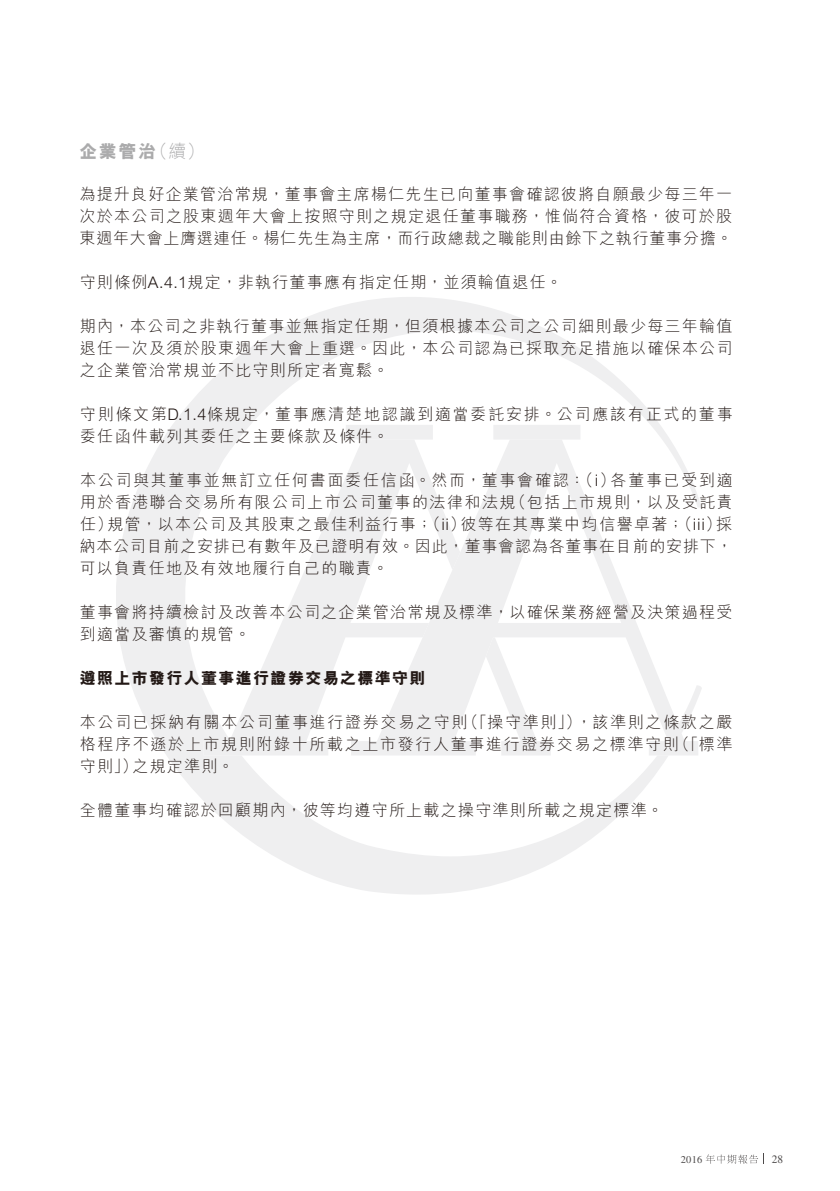
<style>
.page{position:relative;width:840px;height:1191px;background:#fff}
.page>*{position:absolute;margin:0;border:0;box-sizing:border-box;transform-origin:0 0}
.t1{font:800 18px "M Hei HK";color:#ababac}
.t2{font:300 18px "M Hei HK";color:#ababac}
.t3{font:300 16px/22px "M Hei HK";letter-spacing:.08em;color:#231916;text-align:justify}
.t4{font:300 16px/22px "M Hei HK";letter-spacing:.105em;color:#231916}
.t5{font:300 16px/22px "M Hei HK";letter-spacing:.05em;color:#231916}
.t6{font:300 16px/22px "M Hei HK";letter-spacing:.11em;color:#231916}
.t7{font:800 16px "M Hei HK";letter-spacing:.085em;color:#231916}
.t8{font:11.4px "Times LT Std";color:#4d4a4a}
.t9{font:10.4px "Times LT Std";color:#4d4a4a}
.s1{font-family:"Arial MT Std"}
</style>
<div class="page">
<svg style="left:116px;top:297px;width:585px;height:597px"></svg>
<svg style="left:203px;top:439px;width:148px;height:316px"></svg>
<svg style="left:345px;top:425px;width:87px;height:14px"></svg>
<svg style="left:351px;top:439px;width:347px;height:316px"></svg>
<svg style="left:493px;top:425px;width:87px;height:14px"></svg>
<svg style="left:705px;top:1154px;width:53px;height:10px"></svg>
<p class="t2" style="left:150px;top:139px;width:57px">（續(</p>
<p class="t1" style="left:79px;top:139px;width:78px">企業管治</p>
<p class="t3" style="left:79px;top:183px;width:654px">為提升良好企業管治常規，董事會主席楊仁先生已向董事會確認彼將自願最少每三年一次於本公司之股東週年大會上按照守則之規定退任董事職務，惟倘符合資格，彼可於股東週年大會上膺選連任。楊仁先生為主席，而行政總裁之職能則由餘下之執行董事分擔。</p>
<p class="t3" style="left:80px;top:271px;width:483px">守則條例<span class="s1">A.4.1</span>規定，非執行董事應有指定任期，並須輪值退任。</p>
<p class="t3" style="left:80px;top:315px;width:654px">期內，本公司之非執行董事並無指定任期，但須根據本公司之公司細則最少每三年輪值退任一次及須於股東週年大會上重選。因此，本公司認為已採取充足措施以確保本公司之企業管治常規並不比守則所定者寬鬆。</p>
<p class="t6" style="left:80px;top:403px;width:654px">守則條文第<span class="s1">D.1.4</span>條規定，董事應清楚地認識到適當委託安排。公司應該有正式的董事委任函件載列其委任之主要條款及條件。</p>
<p class="t4" style="left:610px;top:469px;width:123px">各董事已受到適</p>
<p class="t4" style="left:510px;top:469px;width:224px;text-indent:-430px">本公司與其董事並無訂立任何書面委任信函。然而，董事會確認（： ）<span class="s1">i<br></span>（包括上市規則，以及受託責</p>
<p class="t3" style="left:80px;top:491px;width:436px">用於香港聯合交易所有限公司上市公司董事的法律和法規</p>
<p class="t3" style="left:460px;top:513px;width:262px">彼等在其專業中均信譽卓著；（<span class="s1">iii</span>）</p>
<p class="t5" style="left:79px;top:513px;width:654px">任）<br>納本公司目前之安排已有數年及已證明有效。因此，董事會認為各董事在目前的安排下，可以負責任地及有效地履行自己的職責。</p>
<p class="t3" style="left:80px;top:601px;width:654px">董事會將持續檢討及改善本公司之企業管治常規及標準，以確保業務經營及決策過程受到適當及審慎的規管。</p>
<p class="t7" style="left:80px;top:667px;width:347px">遵照上市發行人董事進行證券交易之標準守則</p>
<p class="t4" style="left:575px;top:711px;width:158px">，該準則之條款之嚴</p>
<p class="t3" style="left:107px;top:513px;width:360px">規管，以本公司及其股東之最佳利益行事；（）<span class="s1">i i</span></p>
<p class="t3" style="left:715px;top:513px;width:17px">採</p>
<p class="t3" style="left:462px;top:711px;width:120px">（「操守準則」）</p>
<p class="t4" style="left:80px;top:711px;width:389px">本公司已採納有關本公司董事進行證券交易之守則</p>
<p class="t3" style="left:673px;top:733px;width:60px">（「標準</p>
<p class="t4" style="left:132px;top:733px;width:547px;text-indent:-53px">格程序不遜於上市規則附錄十所載之上市發行人董事進行證券交易之標準守則之規定準則。</p>
<p class="t3" style="left:80px;top:755px;width:60px">守則」）</p>
<p class="t3" style="left:80px;top:799px;width:584px">全體董事均確認於回顧期內，彼等均遵守所上載之操守準則所載之規定標準。</p>
<p class="t9" style="left:680px;top:1154px;width:23px">2016</p>
<p class="t8" style="left:771px;top:1152px;width:13px">28</p>
</div>
